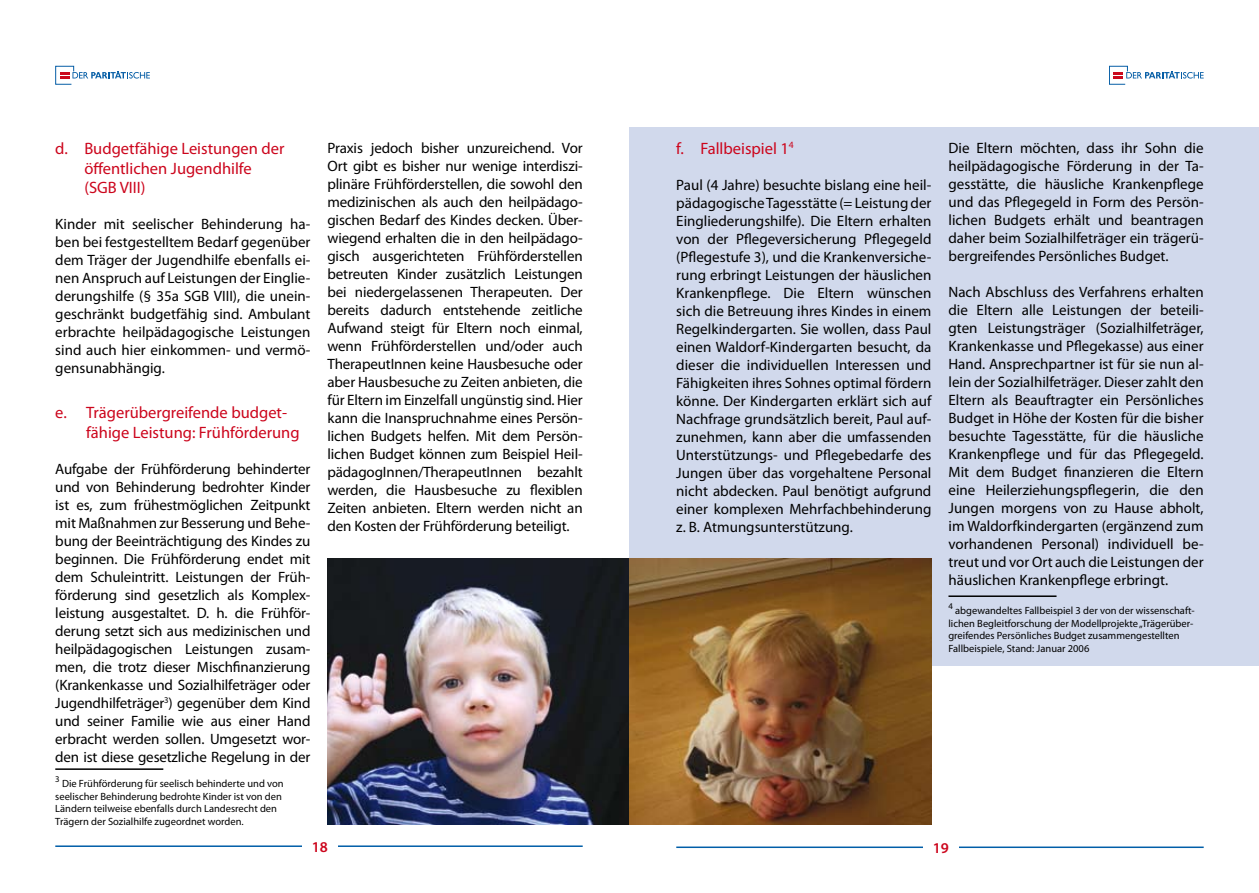
<style>
.page{position:relative;width:1259px;height:893px;background:#fff}
.page>*{position:absolute;margin:0;border:0;box-sizing:border-box;transform-origin:0 0}
.t1{font:16.5px/19.8px "Myriad Pro";color:#cc051c}
.t2{font:15px/18px "Myriad Pro";color:#000;text-align:justify}
.t3{font:600 15px "Myriad Pro";color:#cc051c}
.t4{font:10.5px/12.6px "Myriad Pro";color:#000}
.t5{font:8.7px "Myriad Pro";color:#000}
</style>
<div class="page">
<hr style="left:55px;top:845px;width:528px;height:2px;background:#005ea8">
<div style="left:302px;top:840px;width:36px;height:26px;background:#fff"></div>
<svg style="left:55px;top:66px;width:95px;height:19px"></svg>
<hr style="left:676px;top:846px;width:527px;height:2px;background:#005ea8">
<div style="left:923px;top:841px;width:35px;height:26px;background:#fff"></div>
<svg style="left:1109px;top:66px;width:94px;height:19px"></svg>
<div style="left:629px;top:128px;width:630px;height:538px;background:#d1d9ec"></div>
<hr style="left:948px;top:595px;width:108px;height:2px;background:#000">
<hr style="left:55px;top:768px;width:108px;height:2px;background:#000">
<img style="left:327px;top:558px;width:604px;height:267px">
<p class="t1" style="left:84px;top:138px;width:202px;text-indent:-29px">d. Budgetfähige Leistungen der öffentlichen Jugendhilfe (SGB VIII)</p>
<p class="t2" style="left:55px;top:215px;width:257px">Kinder mit seelischer Behinderung ha&shy;ben bei festgestelltem Bedarf gegenüber dem Träger der Jugendhilfe ebenfalls ei&shy;nen Anspruch auf Leistungen der Einglie&shy;derungshilfe (§ 35a SGB VIII), die unein&shy;geschränkt budgetfähig sind. Ambulant erbrachte heilpädagogische Leistungen sind auch hier einkommen- und vermö&shy;gensunabhängig.</p>
<p class="t1" style="left:86px;top:403px;width:215px;text-indent:-31px">e. Trägerübergreifende budget&shy;fähige Leistung: Frühförderung</p>
<p class="t2" style="left:55px;top:460px;width:257px">Aufgabe der Frühförderung behinderter und von Behinderung bedrohter Kinder ist es, zum frühestmöglichen Zeitpunkt mit Maßnahmen zur Besserung und Behe&shy;bung der Beeinträchtigung des Kindes zu beginnen. Die Frühförderung endet mit dem Schuleintritt. Leistungen der Früh&shy;förderung sind gesetzlich als Komplex&shy;leistung ausgestaltet. D. h. die Frühför&shy;derung setzt sich aus medizinischen und heilpädagogischen Leistungen zusam&shy;men, die trotz dieser Mischfinanzierung (Krankenkasse und Sozialhilfeträger oder Jugendhilfeträger<sup>3</sup>) gegenüber dem Kind und seiner Familie wie aus einer Hand erbracht werden sollen. Umgesetzt wor&shy;den ist diese gesetzliche Regelung in der</p>
<p class="t5" style="left:55px;top:774px;width:6px">3</p>
<p class="t4" style="left:55px;top:777px;width:230px;text-indent:7px">Die Frühförderung für seelisch behinderte und von seelischer Behinderung bedrohte Kinder ist von den Ländern teilweise ebenfalls durch Landesrecht den Trägern der Sozialhilfe zugeordnet worden.</p>
<p class="t2" style="left:327px;top:138px;width:257px">Praxis jedoch bisher unzureichend. Vor Ort gibt es bisher nur wenige interdiszi&shy;plinäre Frühförderstellen, die sowohl den medizinischen als auch den heilpädago&shy;gischen Bedarf des Kindes decken. Über&shy;wiegend erhalten die in den heilpädago&shy;gisch ausgerichteten Frühförderstellen betreuten Kinder zusätzlich Leistungen bei niedergelassenen Therapeuten. Der bereits dadurch entstehende zeitliche Aufwand steigt für Eltern noch einmal, wenn Frühförderstellen und/oder auch TherapeutInnen keine Hausbesuche oder aber Hausbesuche zu Zeiten anbieten, die für Eltern im Einzelfall ungünstig sind. Hier kann die Inanspruchnahme eines Persön&shy;lichen Budgets helfen. Mit dem Persön&shy;lichen Budget können zum Beispiel Heil&shy;pädagogInnen/TherapeutInnen bezahlt werden, die Hausbesuche zu flexiblen Zeiten anbieten. Eltern werden nicht an den Kosten der Frühförderung beteiligt.</p>
<p class="t1" style="left:676px;top:138px;width:119px">f. Fallbeispiel 1<sup>4</sup></p>
<p class="t2" style="left:676px;top:175px;width:257px">Paul (4 Jahre) besuchte bislang eine heil&shy;pädagogische Tagesstätte (= Leistung der Eingliederungshilfe). Die Eltern erhalten von der Pflegeversicherung Pflegegeld (Pflegestufe 3), und die Krankenversiche&shy;rung erbringt Leistungen der häuslichen Krankenpflege. Die Eltern wünschen sich die Betreuung ihres Kindes in einem Regelkindergarten. Sie wollen, dass Paul einen Waldorf-Kindergarten besucht, da dieser die individuellen Interessen und Fähigkeiten ihres Sohnes optimal fördern könne. Der Kindergarten erklärt sich auf Nachfrage grundsätzlich bereit, Paul auf&shy;zunehmen, kann aber die umfassenden Unterstützungs- und Pflegebedarfe des Jungen über das vorgehaltene Personal nicht abdecken. Paul benötigt aufgrund einer komplexen Mehrfachbehinderung z. B. Atmungsunterstützung.</p>
<p class="t2" style="left:948px;top:138px;width:257px">Die Eltern möchten, dass ihr Sohn die heilpädagogische Förderung in der Ta&shy;gesstätte, die häusliche Krankenpflege und das Pflegegeld in Form des Persön&shy;lichen Budgets erhält und beantragen daher beim Sozialhilfeträger ein trägerü&shy;bergreifendes Persönliches Budget.</p>
<p class="t2" style="left:948px;top:282px;width:257px">Nach Abschluss des Verfahrens erhalten die Eltern alle Leistungen der beteili&shy;gten Leistungsträger (Sozialhilfeträger, Krankenkasse und Pflegekasse) aus einer Hand. Ansprechpartner ist für sie nun al&shy;lein der Sozialhilfeträger. Dieser zahlt den Eltern als Beauftragter ein Persönliches Budget in Höhe der Kosten für die bisher besuchte Tagesstätte, für die häusliche Krankenpflege und für das Pflegegeld.<br>Mit dem Budget finanzieren die Eltern eine Heilerziehungspflegerin, die den Jungen morgens von zu Hause abholt, im Waldorfkindergarten (ergänzend zum vorhandenen Personal) individuell be&shy;treut und vor Ort auch die Leistungen der häuslichen Krankenpflege erbringt.</p>
<p class="t5" style="left:948px;top:601px;width:6px">4</p>
<p class="t4" style="left:948px;top:604px;width:248px;text-indent:7px">abgewandeltes Fallbeispiel 3 der von der wissenschaft&shy;lichen Begleitforschung der Modellprojekte „Trägerüber&shy;greifendes Persönliches Budget zusammengestellten Fallbeispiele, Stand: Januar 2006</p>
<p class="t3" style="left:312px;top:837px;width:18px">18</p>
<p class="t3" style="left:932px;top:838px;width:18px">19</p>
</div>
